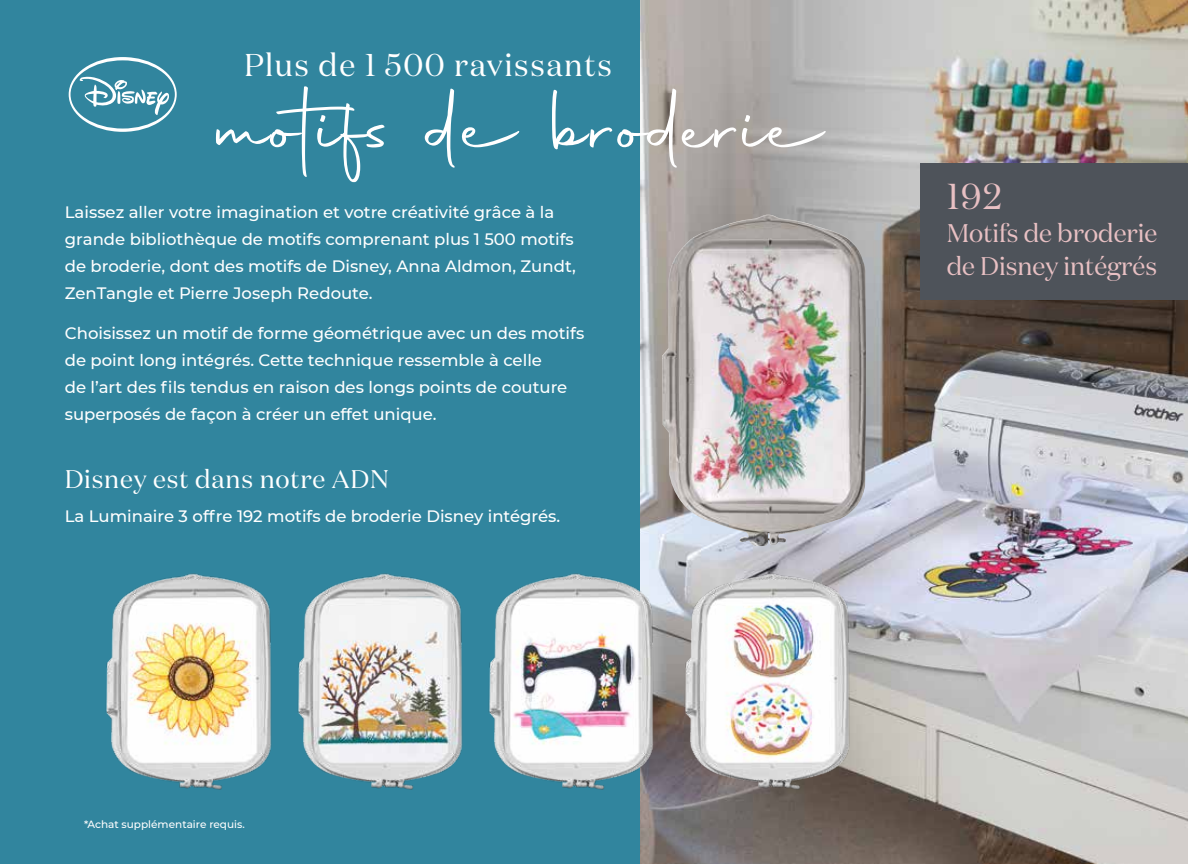
<style>
.page{position:relative;width:1188px;height:864px;background:#fff}
.page>*{position:absolute;margin:0;border:0;box-sizing:border-box;transform-origin:0 0}
.t1{font:97.5px "Autography";letter-spacing:.02em;color:#fff}
.t2{font:36px "Domaine Disp";color:#e8c0c3}
.t3{font:31.5px "Domaine Disp";letter-spacing:.05em;color:#fff}
.t4{font:25.5px/32.8px "Domaine Disp";color:#e8c0c3}
.t5{font:25.5px "Domaine Disp";letter-spacing:.03em;color:#fff}
.t6{font:500 16.5px/27px "Montserrat";color:#fff}
.t7{font:500 10.5px "Montserrat";color:#fff}
</style>
<div class="page">
<img style="left:639px;top:0;width:549px;height:864px">
<div style="left:0;top:0;width:639px;height:864px;background:#31859e"></div>
<img style="left:662px;top:215px;width:204px;height:331px">
<svg style="left:69px;top:57px;width:108px;height:75px"></svg>
<img style="left:106px;top:573px;width:166px;height:217px">
<img style="left:298px;top:573px;width:165px;height:217px">
<img style="left:489px;top:556px;width:168px;height:248px">
<img style="left:676px;top:556px;width:177px;height:248px">
<div style="left:920px;top:163px;width:268px;height:136px;background:#4e535a"></div>
<h3 class="t3" style="left:244px;top:45px;width:369px">Plus de 1 500 ravissants</h3>
<h1 class="t1" style="left:217px;top:64px;width:613px">motifs de broderie</h1>
<p class="t6" style="left:65px;top:198px;width:513px">Laissez aller votre imagination et votre créativité grâce à la grande bibliothèque de motifs comprenant plus 1 500 motifs de broderie, dont des motifs de Disney, Anna Aldmon, Zundt, ZenTangle et Pierre Joseph Redoute.</p>
<p class="t6" style="left:65px;top:319px;width:521px">Choisissez un motif de forme géométrique avec un des motifs de point long intégrés. Cette technique ressemble à celle<br>de l’art des fils tendus en raison des longs points de couture superposés de façon à créer un effet unique.</p>
<h3 class="t5" style="left:65px;top:463px;width:326px">Disney est dans notre ADN</h3>
<p class="t6" style="left:65px;top:502px;width:497px">La Luminaire 3 offre 192 motifs de broderie Disney intégrés.</p>
<p class="t7" style="left:84px;top:817px;width:162px">*Achat supplémentaire requis.</p>
<h2 class="t2" style="left:947px;top:174px;width:57px">192</h2>
<h3 class="t4" style="left:947px;top:217px;width:212px">Motifs de broderie de Disney intégrés</h3>
</div>
